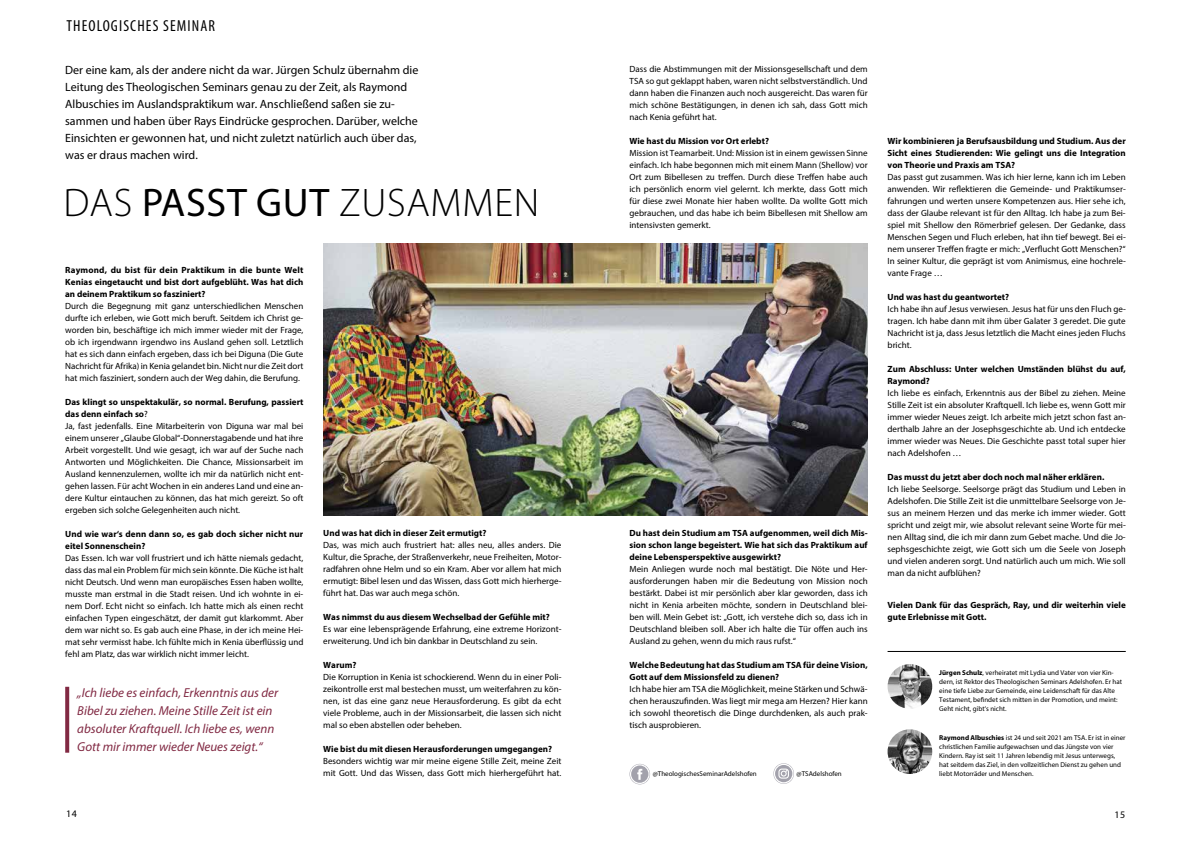
<style>
.page{position:relative;width:1191px;height:842px;background:#fff}
.page>*{position:absolute;margin:0;border:0;box-sizing:border-box;transform-origin:0 0}
.t1{font:300 40px "Myriad Pro";letter-spacing:.02em;color:#000}
.t2{font:condensed 16px "Myriad Pro";letter-spacing:.07em;color:#000}
.t3{font:italic 13px/18px "Myriad Pro";color:#812943}
.t4{font:12px/17px "Myriad Pro";color:#000}
.t5{font:10px "Myriad Pro";color:#000}
.t6{font:9px/12px "Myriad Pro";color:#000;text-align:justify}
.t7{font:700 9px/12px "Myriad Pro";color:#000}
.t8{font:7px/9px "Myriad Pro";color:#000}
.s1{font-weight:400}
.s2{font-weight:700}
</style>
<div class="page">
<svg style="left:65px;top:687px;width:4px;height:66px"></svg>
<svg style="left:629px;top:764px;width:21px;height:20px"></svg>
<svg style="left:773px;top:763px;width:21px;height:21px"></svg>
<img style="left:323px;top:243px;width:544px;height:272px">
<img style="left:887px;top:664px;width:45px;height:45px;border-radius:22px">
<img style="left:887px;top:729px;width:45px;height:45px;border-radius:22px">
<hr style="left:887px;top:651px;width:238px;height:1px;background:#000">
<h2 class="t2" style="left:66px;top:16px;width:150px">THEOLOGISCHES SEMINAR</h2>
<p class="t4" style="left:65px;top:61px;width:355px">Der eine kam, als der andere nicht da war. Jürgen Schulz übernahm die Leitung des Theologischen Seminars genau zu der Zeit, als Raymond Albuschies im Auslandspraktikum war. Anschließend saßen sie zu&shy;sammen und haben über Rays Eindrücke gesprochen. Darüber, welche Einsichten er gewonnen hat, und nicht zuletzt natürlich auch über das, was er draus machen wird.</p>
<h1 class="t1" style="left:63px;top:178px;width:477px">DAS <span class="s1">PASST GUT</span> ZUSAMMEN</h1>
<p class="t7" style="left:65px;top:263px;width:240px;text-align:justify">Raymond, du bist für dein Praktikum in die bunte Welt Kenias eingetaucht und bist dort aufgeblüht. Was hat dich an deinem Praktikum so fasziniert?</p>
<p class="t6" style="left:65px;top:299px;width:240px">Durch die Begegnung mit ganz unterschiedlichen Menschen durfte ich erleben, wie Gott mich beruft. Seitdem ich Christ ge&shy;worden bin, beschäftige ich mich immer wieder mit der Frage, ob ich irgendwann irgendwo ins Ausland gehen soll. Letztlich hat es sich dann einfach ergeben, dass ich bei Diguna (Die Gute Nachricht für Afrika) in Kenia gelandet bin. Nicht nur die Zeit dort hat mich fasziniert, sondern auch der Weg dahin, die Berufung.</p>
<p class="t6" style="left:65px;top:395px;width:240px;text-align:left"><span class="s2">Das klingt so unspektakulär, so normal. Berufung, passiert das denn einfach so</span>?<br>Ja, fast jedenfalls. Eine Mitarbeiterin von Diguna war mal bei einem unserer „Glaube Global“-Donnerstagabende und hat ihre Arbeit vorgestellt. Und wie gesagt, ich war auf der Suche nach Antworten und Möglichkeiten. Die Chance, Missionsarbeit im Ausland kennenzulernen, wollte ich mir da natürlich nicht ent&shy;gehen lassen. Für acht Wochen in ein anderes Land und eine an&shy;dere Kultur eintauchen zu können, das hat mich gereizt. So oft ergeben sich solche Gelegenheiten auch nicht.</p>
<p class="t7" style="left:65px;top:527px;width:240px">Und wie war‘s denn dann so, es gab doch sicher nicht nur eitel Sonnenschein?</p>
<p class="t6" style="left:65px;top:551px;width:240px">Das Essen. Ich war voll frustriert und ich hätte niemals gedacht, dass das mal ein Problem für mich sein könnte. Die Küche ist halt nicht Deutsch. Und wenn man europäisches Essen haben wollte, musste man erstmal in die Stadt reisen. Und ich wohnte in ei&shy;nem Dorf. Echt nicht so einfach. Ich hatte mich als einen recht einfachen Typen eingeschätzt, der damit gut klarkommt. Aber dem war nicht so. Es gab auch eine Phase, in der ich meine Hei&shy;mat sehr vermisst habe. Ich fühlte mich in Kenia überflüssig und fehl am Platz, das war wirklich nicht immer leicht.</p>
<h3 class="t3" style="left:77px;top:684px;width:202px">„Ich liebe es einfach, Erkenntnis aus der Bibel zu ziehen. Meine Stille Zeit ist ein absoluter Kraftquell. Ich liebe es, wenn Gott mir immer wieder Neues zeigt.“</h3>
<p class="t7" style="left:323px;top:526px;width:165px">Und was hat dich in dieser Zeit ermutigt?</p>
<p class="t6" style="left:323px;top:538px;width:240px">Das, was mich auch frustriert hat: alles neu, alles anders. Die Kultur, die Sprache, der Straßenverkehr, neue Freiheiten, Motor&shy;radfahren ohne Helm und so ein Kram. Aber vor allem hat mich ermutigt: Bibel lesen und das Wissen, dass Gott mich hierherge&shy;führt hat. Das war auch mega schön.</p>
<p class="t7" style="left:323px;top:610px;width:228px">Was nimmst du aus diesem Wechselbad der Gefühle mit?</p>
<p class="t6" style="left:323px;top:622px;width:240px">Es war eine lebensprägende Erfahrung, eine extreme Horizont&shy;erweiterung. Und ich bin dankbar in Deutschland zu sein.</p>
<p class="t7" style="left:323px;top:658px;width:35px">Warum?</p>
<p class="t6" style="left:323px;top:670px;width:240px">Die Korruption in Kenia ist schockierend. Wenn du in einer Poli&shy;zeikontrolle erst mal bestechen musst, um weiterfahren zu kön&shy;nen, ist das eine ganz neue Herausforderung. Es gibt da echt viele Probleme, auch in der Missionsarbeit, die lassen sich nicht mal so eben abstellen oder beheben.</p>
<p class="t7" style="left:323px;top:742px;width:230px">Wie bist du mit diesen Herausforderungen umgegangen?</p>
<p class="t6" style="left:323px;top:754px;width:240px">Besonders wichtig war mir meine eigene Stille Zeit, meine Zeit mit Gott. Und das Wissen, dass Gott mich hierhergeführt hat.</p>
<p class="t6" style="left:629px;top:63px;width:240px">Dass die Abstimmungen mit der Missionsgesellschaft und dem TSA so gut geklappt haben, waren nicht selbstverständlich. Und dann haben die Finanzen auch noch ausgereicht. Das waren für mich schöne Bestätigungen, in denen ich sah, dass Gott mich nach Kenia geführt hat.</p>
<p class="t7" style="left:629px;top:135px;width:141px">Wie hast du Mission vor Ort erlebt?</p>
<p class="t6" style="left:629px;top:147px;width:240px">Mission ist Teamarbeit. Und: Mission ist in einem gewissen Sinne einfach. Ich habe begonnen mich mit einem Mann (Shellow) vor Ort zum Bibellesen zu treffen. Durch diese Treffen habe auch ich persönlich enorm viel gelernt. Ich merkte, dass Gott mich für diese zwei Monate hier haben wollte. Da wollte Gott mich gebrauchen, und das habe ich beim Bibellesen mit Shellow am intensivsten gemerkt.</p>
<p class="t7" style="left:629px;top:527px;width:240px;text-align:justify">Du hast dein Studium am TSA aufgenommen, weil dich Mis&shy;sion schon lange begeistert. Wie hat sich das Praktikum auf deine Lebensperspektive ausgewirkt?</p>
<p class="t6" style="left:629px;top:563px;width:240px">Mein Anliegen wurde noch mal bestätigt. Die Nöte und Her&shy;ausforderungen haben mir die Bedeutung von Mission noch bestärkt. Dabei ist mir persönlich aber klar geworden, dass ich nicht in Kenia arbeiten möchte, sondern in Deutschland blei&shy;ben will. Mein Gebet ist: „Gott, ich verstehe dich so, dass ich in Deutschland bleiben soll. Aber ich halte die Tür offen auch ins Ausland zu gehen, wenn du mich raus rufst.“</p>
<p class="t7" style="left:629px;top:659px;width:240px">Welche Bedeutung hat das Studium am TSA für deine Vision,<br>Gott auf dem Missionsfeld zu dienen?</p>
<p class="t6" style="left:629px;top:683px;width:240px">Ich habe hier am TSA die Möglichkeit, meine Stärken und Schwä&shy;chen herauszufinden. Was liegt mir mega am Herzen? Hier kann ich sowohl theoretisch die Dinge durchdenken, als auch prak&shy;tisch ausprobieren.</p>
<p class="t8" style="left:652px;top:769px;width:106px">@TheologischesSeminarAdelshofen</p>
<p class="t8" style="left:796px;top:769px;width:47px">@TSAdelshofen</p>
<p class="t7" style="left:887px;top:135px;width:240px;text-align:justify">Wir kombinieren ja Berufsausbildung und Studium. Aus der Sicht eines Studierenden: Wie gelingt uns die Integration von Theorie und Praxis am TSA?</p>
<p class="t6" style="left:887px;top:171px;width:240px">Das passt gut zusammen. Was ich hier lerne, kann ich im Leben anwenden. Wir reflektieren die Gemeinde- und Praktikumser&shy;fahrungen und werten unsere Kompetenzen aus. Hier sehe ich, dass der Glaube relevant ist für den Alltag. Ich habe ja zum Bei&shy;spiel mit Shellow den Römerbrief gelesen. Der Gedanke, dass Menschen Segen und Fluch erleben, hat ihn tief bewegt. Bei ei&shy;nem unserer Treffen fragte er mich: „Verflucht Gott Menschen?“ In seiner Kultur, die geprägt ist vom Animismus, eine hochrele&shy;vante Frage …</p>
<p class="t7" style="left:887px;top:291px;width:123px">Und was hast du geantwortet?</p>
<p class="t6" style="left:887px;top:303px;width:240px">Ich habe ihn auf Jesus verwiesen. Jesus hat für uns den Fluch ge&shy;tragen. Ich habe dann mit ihm über Galater 3 geredet. Die gute Nachricht ist ja, dass Jesus letztlich die Macht eines jeden Fluchs bricht.</p>
<p class="t7" style="left:887px;top:363px;width:240px">Zum Abschluss: Unter welchen Umständen blühst du auf,<br>Raymond?</p>
<p class="t6" style="left:887px;top:387px;width:240px">Ich liebe es einfach, Erkenntnis aus der Bibel zu ziehen. Meine Stille Zeit ist ein absoluter Kraftquell. Ich liebe es, wenn Gott mir immer wieder Neues zeigt. Ich arbeite mich jetzt schon fast an&shy;derthalb Jahre an der Josephsgeschichte ab. Und ich entdecke immer wieder was Neues. Die Geschichte passt total super hier nach Adelshofen …</p>
<p class="t7" style="left:887px;top:471px;width:218px">Das musst du jetzt aber doch noch mal näher erklären.</p>
<p class="t6" style="left:887px;top:483px;width:240px">Ich liebe Seelsorge. Seelsorge prägt das Studium und Leben in Adelshofen. Die Stille Zeit ist die unmittelbare Seelsorge von Je&shy;sus an meinem Herzen und das merke ich immer wieder. Gott spricht und zeigt mir, wie absolut relevant seine Worte für mei&shy;nen Alltag sind, die ich mir dann zum Gebet mache. Und die Jo&shy;sephsgeschichte zeigt, wie Gott sich um die Seele von Joseph und vielen anderen sorgt. Und natürlich auch um mich. Wie soll man da nicht aufblühen?</p>
<p class="t7" style="left:887px;top:599px;width:240px">Vielen Dank für das Gespräch, Ray, und dir weiterhin viele gute Erlebnisse mit Gott.</p>
<p class="t8" style="left:939px;top:668px;width:184px"><span class="s2">Jürgen Schulz</span>, verheiratet mit Lydia und Vater von vier Kin&shy;dern, ist Rektor des Theologischen Seminars Adelshofen. Er hat eine tiefe Liebe zur Gemeinde, eine Leidenschaft für das Alte Testament, befindet sich mitten in der Promotion, und meint:<br>Geht nicht, gibt’s nicht.</p>
<p class="t8" style="left:939px;top:733px;width:188px"><span class="s2">Raymond Albuschies</span> ist 24 und seit 2021 am TSA. Er ist in einer christlichen Familie aufgewachsen und das Jüngste von vier Kindern. Ray ist seit 11 Jahren lebendig mit Jesus unterwegs, hat seitdem das Ziel, in den vollzeitlichen Dienst zu gehen und liebt Motorräder und Menschen.</p>
<p class="t5" style="left:66px;top:808px;width:12px">14</p>
<p class="t5" style="left:1114px;top:809px;width:12px">15</p>
</div>
